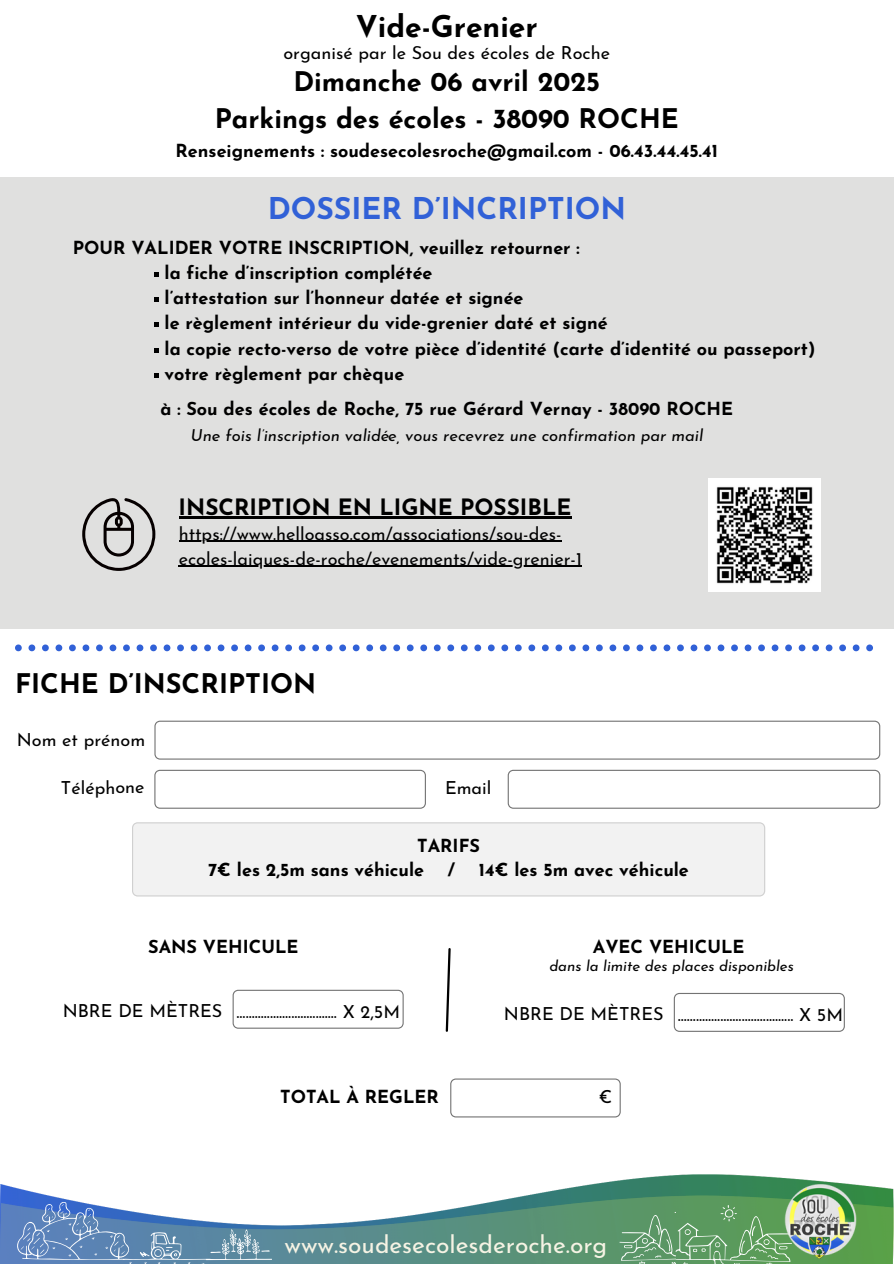
<style>
.page{position:relative;width:894px;height:1264px;background:#fff}
.page>*{position:absolute;margin:0;border:0;box-sizing:border-box;transform-origin:0 0}
.t1{font:700 30px "Josefin Sans";color:#3161d7}
.t2{font:700 30px "Josefin Sans";color:#000}
.t3{font:700 27px/37.2px "Josefin Sans";color:#000;text-align:center}
.t4{font:24.45px "Josefin Sans";color:#f6f3e4}
.t5{font:700 22.5px "Josefin Sans";color:#000}
.t6{font:700 18px "Josefin Sans";color:#000}
.t7{font:18px "Josefin Sans";color:#000}
.t8{font:italic 16.5px "Josefin Sans";color:#000}
.t9{font:italic 15px "Josefin Sans";color:#000}
</style>
<div class="page">
<img style="left:0;top:1174px;width:893px;height:20px">
<img style="left:0;top:1194px;width:893px;height:69px">
<img style="left:776px;top:1174px;width:84px;height:89px">
<svg style="left:15px;top:1199px;width:257px;height:64px"></svg>
<svg style="left:619px;top:1204px;width:172px;height:59px;background:#6ba370"></svg>
<svg style="left:450px;top:1078px;width:170px;height:39px"></svg>
<svg style="left:232px;top:989px;width:171px;height:39px"></svg>
<svg style="left:154px;top:720px;width:726px;height:39px"></svg>
<svg style="left:154px;top:769px;width:271px;height:39px"></svg>
<svg style="left:507px;top:769px;width:373px;height:39px"></svg>
<div style="left:132px;top:822px;width:633px;height:74px;background:#f2f2f2"></div>
<svg style="left:445px;top:948px;width:6px;height:84px"></svg>
<svg style="left:673px;top:992px;width:171px;height:39px"></svg>
<div style="left:0;top:177px;width:893px;height:451px;background:#e0e0df"></div>
<svg style="left:82px;top:498px;width:73px;height:73px"></svg>
<svg style="left:15px;top:644px;width:857px;height:7px"></svg>
<img style="left:708px;top:478px;width:112px;height:113px">
<hr style="left:178px;top:516px;width:393px;height:2px;background:#000">
<svg style="left:155px;top:272px;width:4px;height:5px"></svg>
<svg style="left:155px;top:297px;width:4px;height:5px"></svg>
<svg style="left:155px;top:322px;width:4px;height:5px"></svg>
<svg style="left:155px;top:348px;width:4px;height:4px"></svg>
<svg style="left:155px;top:373px;width:4px;height:4px"></svg>
<hr style="left:179px;top:541px;width:382px;height:1px;background:#000">
<hr style="left:179px;top:565px;width:403px;height:1px;background:#000">
<p class="t2" style="left:355px;top:14px;width:183px">Vide-Grenier</p>
<p class="t7" style="left:283px;top:45px;width:328px">organisé par le Sou des écoles de Roche</p>
<h3 class="t3" style="left:215px;top:66px;width:465px">Dimanche 06 avril 2025<br>Parkings des écoles - 38090 ROCHE</h3>
<p class="t6" style="left:175px;top:144px;width:543px">Renseignements : soudesecolesroche@gmail.com - 06.43.44.45.41</p>
<p class="t1" style="left:267px;top:196px;width:359px">DOSSIER D’INCRIPTION</p>
<p class="t6" style="left:73px;top:240px;width:508px">POUR VALIDER VOTRE INSCRIPTION, veuillez retourner :</p>
<p class="t6" style="left:164px;top:265px;width:269px">la fiche d’inscription complétée</p>
<p class="t6" style="left:164px;top:291px;width:360px">l’attestation sur l’honneur datée et signée</p>
<p class="t6" style="left:164px;top:316px;width:444px">le règlement intérieur du vide-grenier daté et signé</p>
<p class="t6" style="left:164px;top:341px;width:652px">la copie recto-verso de votre pièce d’identité (carte d’identité ou passeport)</p>
<h5 class="t6" style="left:164px;top:366px;width:241px">votre règlement par chèque</h5>
<p class="t6" style="left:160px;top:402px;width:574px">à : Sou des écoles de Roche, 75 rue Gérard Vernay - 38090 ROCHE</p>
<p class="t8" style="left:190px;top:428px;width:514px">Une fois l’inscription validée, vous recevrez une confirmation par mail</p>
<p class="t5" style="left:178px;top:498px;width:394px">INSCRIPTION EN LIGNE POSSIBLE</p>
<p class="t7" style="left:179px;top:526px;width:384px">https://www.helloasso.com/associations/sou-des-</p>
<p class="t7" style="left:179px;top:551px;width:404px">ecoles-laiques-de-roche/evenements/vide-grenier-1</p>
<p class="t3" style="left:15px;top:667px;width:302px">FICHE D’INSCRIPTION</p>
<h2 class="t7" style="left:17px;top:732px;width:130px">Nom et prénom</h2>
<p class="t7" style="left:61px;top:780px;width:85px">Téléphone</p>
<h4 class="t7" style="left:445px;top:780px;width:48px">Email</h4>
<p class="t6" style="left:417px;top:838px;width:64px">TARIFS</p>
<h1 class="t6" style="left:208px;top:862px;width:217px">7€ les 2,5m sans véhicule</h1>
<h1 class="t6" style="left:447px;top:862px;width:9px">/</h1>
<h1 class="t6" style="left:478px;top:862px;width:212px">14€ les 5m avec véhicule</h1>
<h6 class="t6" style="left:148px;top:939px;width:152px">SANS VEHICULE</h6>
<p class="t6" style="left:592px;top:939px;width:153px">AVEC VEHICULE</p>
<p class="t9" style="left:549px;top:959px;width:246px">dans la limite des places disponibles</p>
<p class="t7" style="left:63px;top:1003px;width:161px">NBRE DE MÈTRES</p>
<p class="t7" style="left:236px;top:1004px;width:165px">................................. X 2,5M</p>
<h6 class="t7" style="left:504px;top:1006px;width:161px">NBRE DE MÈTRES</h6>
<p class="t7" style="left:677px;top:1007px;width:167px">...................................... X 5M</p>
<p class="t6" style="left:280px;top:1088px;width:160px">TOTAL À REGLER</p>
<p class="t7" style="left:598px;top:1088px;width:15px">€</p>
<h3 class="t4" style="left:284px;top:1234px;width:324px">www.soudesecolesderoche.org</h3>
</div>
